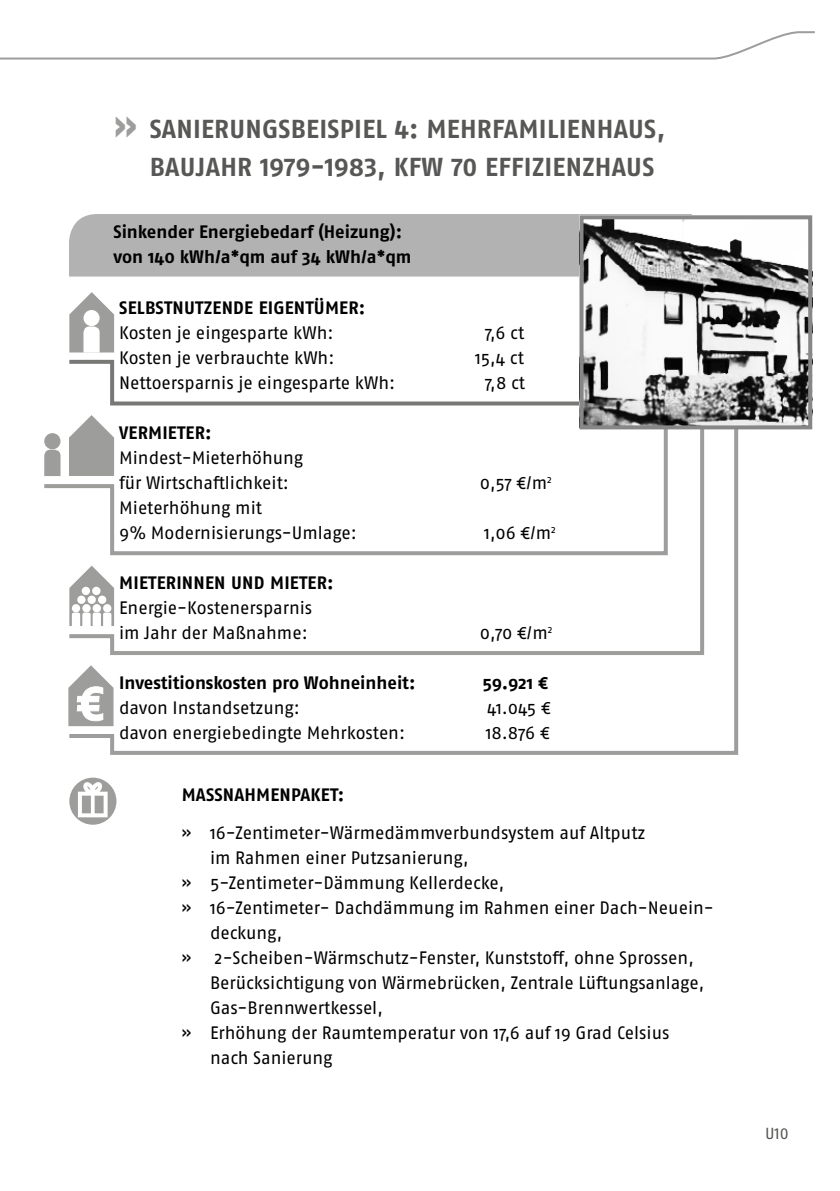
<style>
.page{position:relative;width:840px;height:1191px;background:#fff}
.page>*{position:absolute;margin:0;border:0;box-sizing:border-box;transform-origin:0 0}
.t1{font:700 26px/37.4px "Fago OT";letter-spacing:.01em;color:#575756}
.t2{font:18px/25px "Fago OT";letter-spacing:-.005em;color:#000}
.t3{font:700 18px/25px "Fago OT";color:#000}
.t4{font:16px "Fago OT";color:#575756}
.s1{font-size:40px;color:#9d9d9c}
</style>
<div class="page">
<svg style="left:0;top:31px;width:815px;height:29px"></svg>
<div style="left:69px;top:214px;width:622px;height:62px;background:#b3b2b2"></div>
<svg style="left:69px;top:777px;width:47px;height:47px"></svg>
<svg style="left:78px;top:782px;width:29px;height:35px"></svg>
<svg style="left:69px;top:292px;width:45px;height:60px"></svg>
<svg style="left:89px;top:415px;width:6px;height:3px"></svg>
<svg style="left:69px;top:359px;width:510px;height:47px"></svg>
<svg style="left:44px;top:433px;width:21px;height:56px"></svg>
<svg style="left:65px;top:422px;width:674px;height:333px"></svg>
<svg style="left:68px;top:665px;width:45px;height:61px"></svg>
<img style="left:584px;top:220px;width:222px;height:204px">
<div style="left:579px;top:215px;width:232px;height:214px;border:4px solid #878787"></div>
<h1 class="t1" style="left:150px;top:111px;width:517px;text-indent:-36px"><span class="s1">»</span> Sanierungsbeispiel 4: Mehrfamilienhaus,<br>Baujahr 1979-1983, KfW 70 Effizienzhaus</h1>
<p class="t3" style="left:113px;top:220px;width:299px">Sinkender Energiebedarf (Heizung): von 140 kWh/a*qm auf 34 kWh/a*qm</p>
<p class="t3" style="left:119px;top:295px;width:28px">SELBSTNUTZ</p>
<p class="t3" style="left:212px;top:295px;width:154px">ENDE EIG ENTÜMER:</p>
<p class="t2" style="left:119px;top:320px;width:216px">Kosten je eingesparte kWh:</p>
<p class="t2" style="left:484px;top:320px;width:41px">7,6 ct</p>
<p class="t2" style="left:119px;top:345px;width:217px">Kosten je verbrauchte kWh:</p>
<p class="t2" style="left:475px;top:345px;width:50px">15,4 ct</p>
<p class="t2" style="left:119px;top:370px;width:277px">Nettoersparnis je eingesparte kWh:</p>
<p class="t2" style="left:484px;top:370px;width:42px">7,8 ct</p>
<p class="t3" style="left:119px;top:420px;width:94px">VERMI ETER:</p>
<p class="t2" style="left:119px;top:445px;width:185px">Mindest-Mieterhöhung für Wirtschaftlichkeit:</p>
<p class="t2" style="left:479px;top:470px;width:73px">0,57 €/m<sup>2</sup></p>
<p class="t2" style="left:119px;top:495px;width:239px">Mieterhöhung mit<br>9% Modernisierungs-U mlage:</p>
<p class="t3" style="left:119px;top:570px;width:57px">MI ETERINN</p>
<p class="t3" style="left:205px;top:570px;width:38px">EN UND</p>
<p class="t3" style="left:270px;top:570px;width:65px">MI ETER:</p>
<p class="t2" style="left:119px;top:595px;width:194px">Energie-Kostenersparnis im Jahr der Maßnahme:</p>
<p class="t2" style="left:484px;top:520px;width:73px">1,06 €/m<sup>2</sup></p>
<p class="t2" style="left:479px;top:620px;width:74px">0,70 €/m<sup>2</sup></p>
<p class="t3" style="left:119px;top:670px;width:297px">I nvestitionskosten pro Wohneinheit:</p>
<p class="t3" style="left:482px;top:670px;width:67px">59.921 €</p>
<p class="t2" style="left:119px;top:695px;width:182px">davon Instandsetzung:</p>
<p class="t2" style="left:487px;top:695px;width:65px">41.045 €</p>
<p class="t2" style="left:119px;top:720px;width:287px">davon energiebedingte Mehrkosten:</p>
<p class="t2" style="left:485px;top:720px;width:65px">18.876 €</p>
<p class="t3" style="left:182px;top:782px;width:164px">MaSSnahmenpaket:</p>
<p class="t2" style="left:181px;top:820px;width:465px">» 16-Zentimeter-Wärmedämmverbundsystem auf Altputz</p>
<p class="t2" style="left:210px;top:845px;width:260px">im Rahmen einer Putzsanierung,</p>
<p class="t2" style="left:181px;top:870px;width:324px">» 5-Zentimeter-Dämmung Kellerdecke,</p>
<p class="t2" style="left:181px;top:895px;width:530px">» 16-Zentimeter- Dachdämmung im Rahmen einer Dach-Neuein-</p>
<p class="t2" style="left:210px;top:920px;width:74px">deckung,</p>
<p class="t2" style="left:181px;top:945px;width:513px">» 2-Scheiben-Wärmschutz-Fenster, Kunststoff, ohne Sprossen,</p>
<p class="t2" style="left:210px;top:970px;width:495px">Berücksichtigung von Wärmebrücken, Zentrale Lüftungsanlage,</p>
<p class="t2" style="left:210px;top:995px;width:174px">Gas-Brennwertkessel,</p>
<p class="t2" style="left:181px;top:1020px;width:489px">» Erhöhung der Raumtemperatur von 17,6 auf 19 Grad Celsius</p>
<p class="t2" style="left:210px;top:1045px;width:124px">nach Sanierung</p>
<p class="t4" style="left:764px;top:1123px;width:25px">u10</p>
</div>
